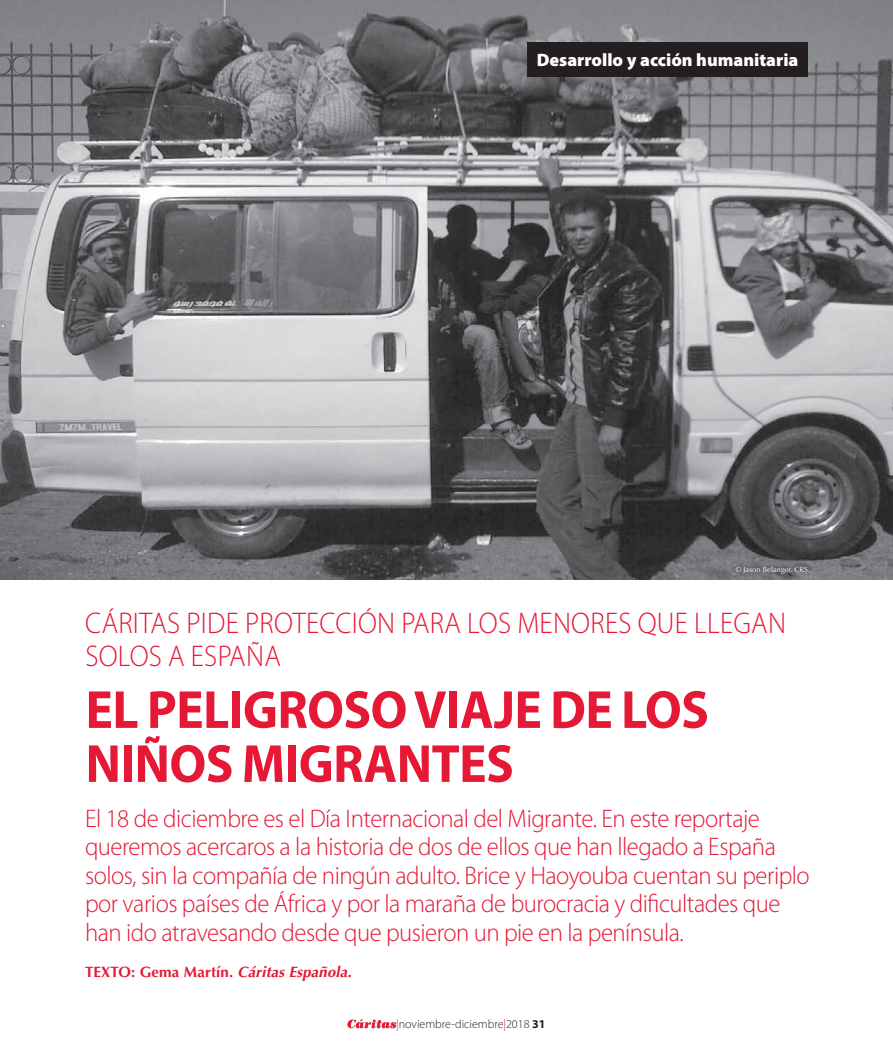
<style>
.page{position:relative;width:893px;height:1063px;background:#fff}
.page>*{position:absolute;margin:0;border:0;box-sizing:border-box;transform-origin:0 0}
.t1{font:700 54px "Myriad Pro";color:#e51836;scale:.95 1}
.t2{font:300 30px/33px "Myriad Pro";letter-spacing:.01em;color:#e51836;scale:.94 1}
.t3{font:300 25.5px/28.5px "Myriad Pro";letter-spacing:-.02em;color:#e51836}
.t4{font:900 18px "Myriad Pro";color:#fff}
.t5{font:700 15px "Optima";letter-spacing:.01em;color:#e51836}
.t6{font:300 12px "Myriad Pro";color:#231f20}
.t7{font:7.5px "Optima";color:#fff}
.s1{font-style:italic}
.s2{color:#e51836}
.s3{font-weight:700}
</style>
<div class="page">
<svg style="left:347px;top:1019px;width:49px;height:9px"></svg>
<img style="left:0;top:0;width:893px;height:579px">
<div style="left:731px;top:562px;width:82px;height:16px;background:#231f20;opacity:.75"></div>
<div style="left:527px;top:43px;width:281px;height:34px;background:#231f20"></div>
<p class="t4" style="left:537px;top:48px;width:263px">Desarrollo y acción humanitaria</p>
<p class="t7" style="left:736px;top:565px;width:76px">© Jason Belanger. CRS.</p>
<p class="t2" style="left:85px;top:607px;width:727px">Cáritas pide protección para los menores que llegan solos a España</p>
<h1 class="t1" style="left:86px;top:674px;width:96px">EL PELIGROSO</h1>
<h1 class="t1" style="left:414px;top:674px;width:28px">VIAJE</h1>
<h1 class="t1" style="left:550px;top:674px;width:105px">DE LOS</h1>
<h1 class="t1" style="left:86px;top:728px;width:198px">NIÑOS MIGRAN</h1>
<h1 class="t1" style="left:432px;top:728px;width:56px">TES</h1>
<p class="t3" style="left:85px;top:804px;width:726px">El 18 de diciembre es el Día I nternacional del Migrante. En este reportaje queremos acercaros a la historia de dos de ellos que han llegado a España solos, sin la compañía de ningún adulto. Brice y Haoyouba cuentan su periplo por varios países de África y por la maraña de burocracia y dificultades que han ido atravesando desde que pusieron un pie en la península.</p>
<p class="t5" style="left:85px;top:963px;width:268px">TEXTO: Gema Martín. <span class="s1">Cáritas Española.</span></p>
<p class="t6" style="left:396px;top:1018px;width:151px"><span class="s2">|</span>noviembre-diciembre<span class="s2">|</span>2018 <span class="s3">31</span></p>
</div>
